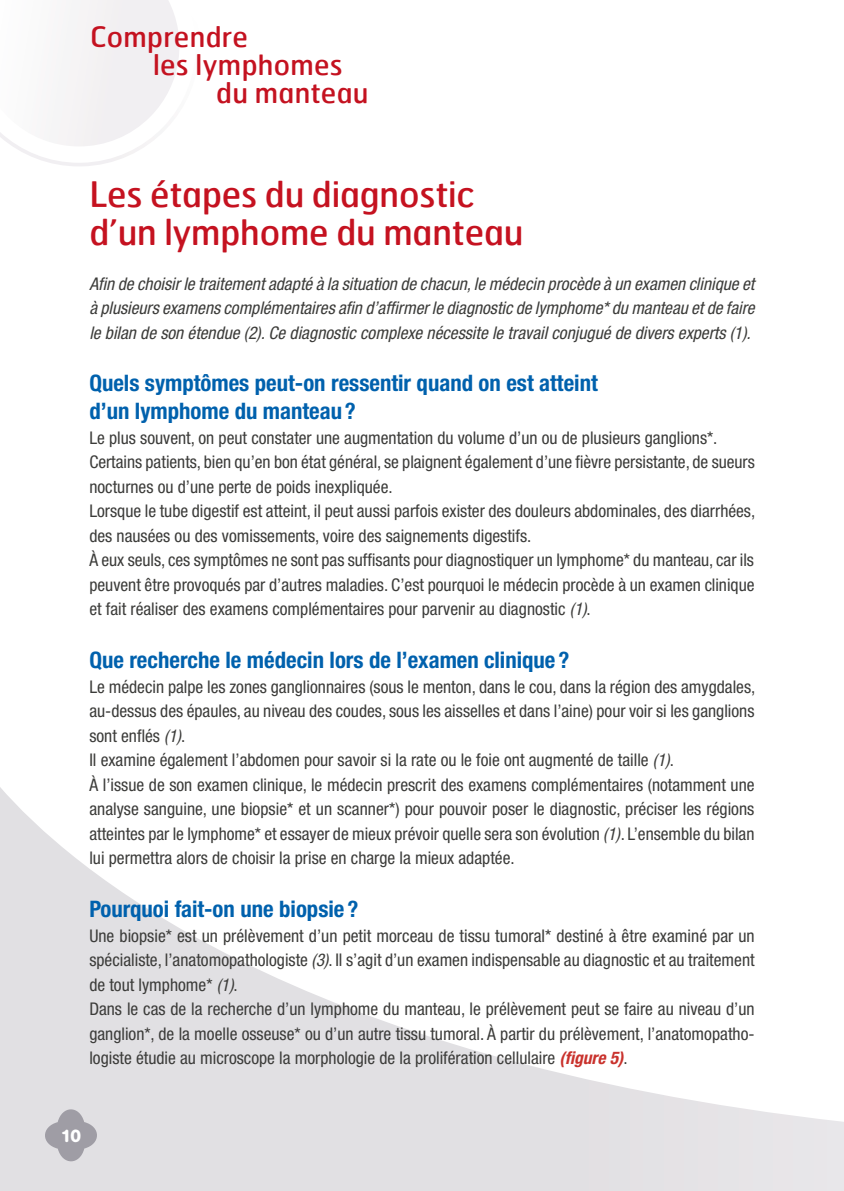
<style>
.page{position:relative;width:844px;height:1191px;background:#fff}
.page>*{position:absolute;margin:0;border:0;box-sizing:border-box;transform-origin:0 0}
.t1{font:35px/38.5px "Hermes";letter-spacing:-.005em;color:#c51220}
.t2{font:27.82px "Hermes";letter-spacing:.01em;color:#c41220}
.t3{font:700 condensed 22.75px/28px "Helvetica Neue LT Std";color:#0061ad}
.t4{font:condensed 17.5px/24.5px "Helvetica Neue LT Std";color:#3c3c3a}
.t5{font:italic condensed 17.5px/24.5px "Helvetica Neue LT Std";color:#3c3c3a;text-align:justify}
.t6{font:700 17.5px "AG Book Rounded";color:#fff}
.s1{font-style:italic}
.s2{font-weight:700;font-style:italic;color:#c9322d}
</style>
<div class="page">
<svg style="left:0;top:0;width:179px;height:166px"></svg>
<svg style="left:0;top:787px;width:843px;height:404px"></svg>
<svg style="left:41px;top:1105px;width:60px;height:60px;background:#c2c0c5"></svg>
<h2 class="t2" style="left:90px;top:19px;width:159px">Comprendre</h2>
<h2 class="t2" style="left:153px;top:47px;width:191px">les lymphomes</h2>
<h2 class="t2" style="left:216px;top:75px;width:154px">du manteau</h2>
<h1 class="t1" style="left:89px;top:174px;width:435px">Les étapes du diagnostic d’un lymphome du manteau</h1>
<p class="t5" style="left:89px;top:271px;width:666px">Afin de choisir le traitement adapté à la situation de chacun, le médecin procède à un examen clinique et à plusieurs examens complémentaires afin d’affirmer le diagnostic de lymphome* du manteau et de faire le bilan de son étendue (2). Ce diagnostic complexe nécessite le travail conjugué de divers experts (1).</p>
<h3 class="t3" style="left:89px;top:369px;width:510px">Quels symptômes peut-on ressentir quand on est atteint d’un lymphome du manteau ?</h3>
<p class="t4" style="left:89px;top:425px;width:667px">Le plus souvent, on peut constater une augmentation du volume d’un ou de plusieurs ganglions*.<br>Certains patients, bien qu’en bon état général, se plaignent également d’une fièvre persistante, de sueurs nocturnes ou d’une perte de poids inexpliquée.<br>Lorsque le tube digestif est atteint, il peut aussi parfois exister des douleurs abdominales, des diarrhées, des nausées ou des vomissements, voire des saignements digestifs.<br>À eux seuls, ces symptômes ne sont pas suffisants pour diagnostiquer un lymphome* du manteau, car ils peuvent être provoqués par d’autres maladies. C’est pourquoi le médecin procède à un examen clinique et fait réaliser des examens complémentaires pour parvenir au diagnostic <span class="s1">(1)</span>.</p>
<h3 class="t3" style="left:89px;top:646px;width:481px">Que recherche le médecin lors de l’examen clinique ?</h3>
<p class="t4" style="left:89px;top:674px;width:667px">Le médecin palpe les zones ganglionnaires (sous le menton, dans le cou, dans la région des amygdales, au-dessus des épaules, au niveau des coudes, sous les aisselles et dans l’aine) pour voir si les ganglions sont enflés <span class="s1">(1)</span>.<br>Il examine également l’abdomen pour savoir si la rate ou le foie ont augmenté de taille <span class="s1">(1)</span>.<br>À l’issue de son examen clinique, le médecin prescrit des examens complémentaires (notamment une analyse sanguine, une biopsie* et un scanner*) pour pouvoir poser le diagnostic, préciser les régions atteintes par le lymphome* et essayer de mieux prévoir quelle sera son évolution <span class="s1">(1)</span>. L’ensemble du bilan lui permettra alors de choisir la prise en charge la mieux adaptée.</p>
<h3 class="t3" style="left:89px;top:894px;width:270px">Pourquoi fait-on une biopsie ?</h3>
<p class="t4" style="left:89px;top:923px;width:666px">Une biopsie* est un prélèvement d’un petit morceau de tissu tumoral* destiné à être examiné par un spécialiste, l’anatomopathologiste <span class="s1">(3)</span>. Il s’agit d’un examen indispensable au diagnostic et au traitement de tout lymphome* <span class="s1">(1)</span>.<br>Dans le cas de la recherche d’un lymphome du manteau, le prélèvement peut se faire au niveau d’un ganglion*, de la moelle osseuse* ou d’un autre tissu tumoral. À partir du prélèvement, l’anatomopatho&shy;logiste étudie au microscope la morphologie de la prolifération cellulaire <span class="s2">(figure 5)</span>.</p>
<p class="t6" style="left:61px;top:1125px;width:22px">10</p>
</div>
